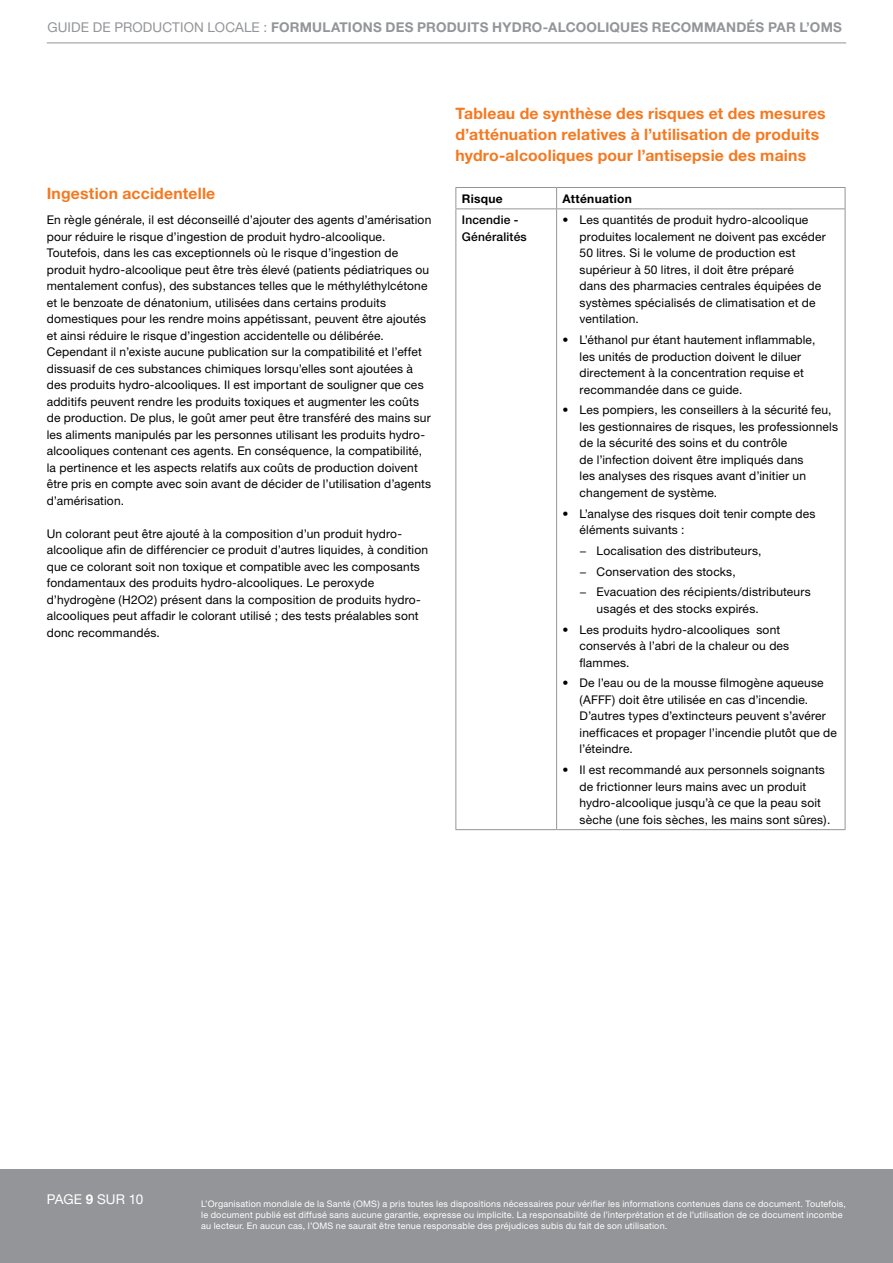
<style>
.page{position:relative;width:893px;height:1263px;background:#fff}
.page>*{position:absolute;margin:0;border:0;box-sizing:border-box;transform-origin:0 0}
.t1{font:700 15.75px/21px "Helvetica Neue";letter-spacing:.01em;color:#f47920}
.t2{font:700 13.5px "Helvetica Neue";letter-spacing:.015em;color:#939598}
.t3{font:13.5px "Helvetica Neue";letter-spacing:-.005em;color:#fff}
.t4{font:12px/16.5px "Helvetica Neue";letter-spacing:.015em;color:#000}
.t5{font:500 12px/16.5px "Helvetica Neue";letter-spacing:.015em;color:#000}
.t6{font:700 12px "Helvetica Neue";letter-spacing:.025em;color:#000}
.t7{font:9px/11.2px "Helvetica Neue";letter-spacing:.02em;color:#fff}
.s1{font-weight:400}
.s2{font-weight:700}
</style>
<div class="page">
<hr style="left:47px;top:43px;width:799px;height:1px;background:#939598">
<div style="left:0;top:1169px;width:893px;height:94px;background:#939598"></div>
<hr style="left:455px;top:209px;width:1px;height:620px;background:#939598">
<hr style="left:556px;top:209px;width:1px;height:620px;background:#939598">
<hr style="left:845px;top:209px;width:1px;height:620px;background:#939598">
<hr style="left:455px;top:829px;width:102px;height:1px;background:#939598">
<hr style="left:557px;top:829px;width:288px;height:1px;background:#939598">
<hr style="left:455px;top:187px;width:102px;height:1px;background:#939598">
<svg style="left:455px;top:188px;width:1px;height:20px"></svg>
<hr style="left:557px;top:187px;width:288px;height:1px;background:#939598">
<svg style="left:556px;top:188px;width:1px;height:20px"></svg>
<svg style="left:845px;top:188px;width:1px;height:20px"></svg>
<hr style="left:455px;top:208px;width:102px;height:1px;background:#939598">
<hr style="left:557px;top:208px;width:288px;height:1px;background:#939598">
<p class="t2" style="left:47px;top:19px;width:796px"><span class="s1">GUIDE DE PRODUCTION LOCALE :</span> FORMULATIONS DES PRODUITS HYDRO-ALCOOLIQUES RECOMMANDÉS PAR L’OMS</p>
<h1 class="t1" style="left:47px;top:183px;width:170px">Ingestion accidentelle</h1>
<p class="t4" style="left:47px;top:212px;width:386px">En règle générale, il est déconseillé d’ajouter des agents d’amérisation pour réduire le risque d’ingestion de produit hydro-alcoolique.<br>Toutefois, dans les cas exceptionnels où le risque d’ingestion de produit hydro-alcoolique peut être très élevé (patients pédiatriques ou mentalement confus), des substances telles que le méthyléthylcétone et le benzoate de dénatonium, utilisées dans certains produits domestiques pour les rendre moins appétissant, peuvent être ajoutés et ainsi réduire le risque d’ingestion accidentelle ou délibérée.<br>Cependant il n’existe aucune publication sur la compatibilité et l’effet dissuasif de ces substances chimiques lorsqu’elles sont ajoutées à des produits hydro-alcooliques. Il est important de souligner que ces additifs peuvent rendre les produits toxiques et augmenter les coûts de production. De plus, le goût amer peut être transféré des mains sur les aliments manipulés par les personnes utilisant les produits hydro&shy;alcooliques contenant ces agents. En conséquence, la compatibilité, la pertinence et les aspects relatifs aux coûts de production doivent être pris en compte avec soin avant de décider de l’utilisation d’agents d’amérisation.</p>
<p class="t4" style="left:47px;top:525px;width:383px">Un colorant peut être ajouté à la composition d’un produit hydro&shy;alcoolique afin de différencier ce produit d’autres liquides, à condition que ce colorant soit non toxique et compatible avec les composants fondamentaux des produits hydro-alcooliques. Le peroxyde d’hydrogène (H2O2) présent dans la composition de produits hydro&shy;alcooliques peut affadir le colorant utilisé ; des tests préalables sont donc recommandés.</p>
<h1 class="t1" style="left:456px;top:102px;width:372px">Tableau de synthèse des risques et des mesures d’atténuation relatives à l’utilisation de produits hydro-alcooliques pour l’antisepsie des mains</h1>
<p class="t6" style="left:462px;top:191px;width:42px">Risque</p>
<p class="t6" style="left:563px;top:191px;width:71px">Atténuation</p>
<p class="t5" style="left:462px;top:212px;width:66px">Incendie -<br>Généralités</p>
<p class="t4" style="left:580px;top:212px;width:248px;text-indent:-17px">• Les quantités de produit hydro-alcoolique produites localement ne doivent pas excéder 50 litres. Si le volume de production est supérieur à 50 litres, il doit être préparé<br>dans des pharmacies centrales équipées de systèmes spécialisés de climatisation et de ventilation.</p>
<p class="t4" style="left:580px;top:331px;width:237px;text-indent:-17px">• L’éthanol pur étant hautement inflammable, les unités de production doivent le diluer directement à la concentration requise et recommandée dans ce guide.</p>
<p class="t4" style="left:580px;top:402px;width:260px;text-indent:-17px">• Les pompiers, les conseillers à la sécurité feu, les gestionnaires de risques, les professionnels de la sécurité des soins et du contrôle<br>de l’infection doivent être impliqués dans<br>les analyses des risques avant d’initier un changement de système.</p>
<p class="t4" style="left:580px;top:505px;width:237px;text-indent:-17px">• L’analyse des risques doit tenir compte des éléments suivants :</p>
<p class="t4" style="left:580px;top:540px;width:233px;line-height:20.7px">− Localisation des distributeurs,<br>− Conservation des stocks,<br>− Evacuation des récipients/distributeurs</p>
<p class="t4" style="left:597px;top:600px;width:164px">usagés et des stocks expirés.</p>
<p class="t4" style="left:580px;top:621px;width:211px;text-indent:-17px">• Les produits hydro-alcooliques sont conservés à l’abri de la chaleur ou des flammes.</p>
<p class="t4" style="left:580px;top:675px;width:259px;text-indent:-17px">• De l’eau ou de la mousse filmogène aqueuse (AFFF) doit être utilisée en cas d’incendie.<br>D’autres types d’extincteurs peuvent s’avérer inefficaces et propager l’incendie plutôt que de l’éteindre.</p>
<p class="t4" style="left:580px;top:761px;width:252px;text-indent:-17px">• Il est recommandé aux personnels soignants de frictionner leurs mains avec un produit hydro-alcoolique jusqu’à ce que la peau soit sèche (une fois sèches, les mains sont sûres).</p>
<p class="t3" style="left:47px;top:1191px;width:98px">PAGE <span class="s2">9</span> SUR 10</p>
<p class="t7" style="left:201px;top:1197px;width:646px">L’Organisation mondiale de la Santé (OMS) a pris toutes les dispositions nécessaires pour vérifier les informations contenues dans ce document. Toutefois, le document publié est diffusé sans aucune garantie, expresse ou implicite. La responsabilité de l’interprétation et de l’utilisation de ce document incombe au lecteur. En aucun cas, l’OMS ne saurait être tenue responsable des préjudices subis du fait de son utilisation.</p>
</div>
